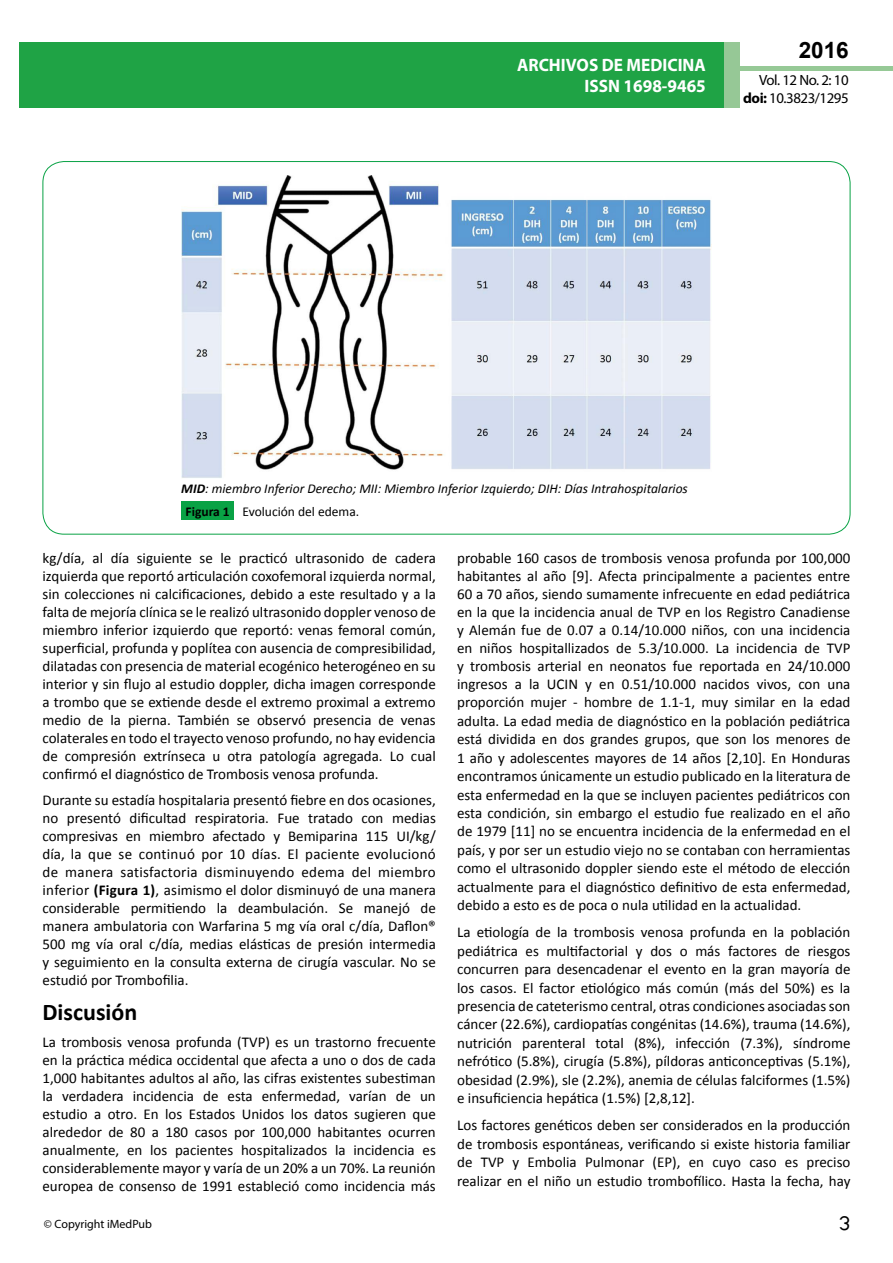
<style>
.page{position:relative;width:893px;height:1263px;background:#fff}
.page>*{position:absolute;margin:0;border:0;box-sizing:border-box;transform-origin:0 0}
.t1{font:25.5px "Tunga";color:#000}
.t2{font:700 24px "Calibri";color:#000}
.t3{font:700 22.5px "Arial";color:#000}
.t4{font:700 18px/21.6px "Myriad Pro";color:#fff;text-align:right;scale:.96 1}
.t5{font:15px/18px "Calibri";color:#000;text-align:justify}
.t6{font:14.85px/17.9px "Myriad Pro";letter-spacing:-.03em;color:#000;text-align:right}
.t7{font:italic 13.5px "Calibri";color:#000}
.t8{font:13.5px "Calibri";color:#000}
.t9{font:12px "Myriad Pro";color:#000}
.s1{font-weight:700}
</style>
<div class="page">
<div style="left:722px;top:66px;width:171px;height:5px;background:#96c996"></div>
<div style="left:19px;top:42px;width:706px;height:66px;background:#1fa345"></div>
<div style="left:725px;top:42px;width:15px;height:66px;background:#96c896"></div>
<div style="left:181px;top:501px;width:53px;height:19px;background:#09a245"></div>
<img style="left:181px;top:176px;width:531px;height:302px">
<p class="t4" style="left:517px;top:53px;width:198px">ARCHIVOS DE MEDICINA<br>ISSN 1698-9465</p>
<h3 class="t3" style="left:799px;top:35px;width:52px">2016</h3>
<p class="t6" style="left:743px;top:71px;width:107px">Vol. 12 No. 2: 10 <span class="s1">doi:</span> 10.3823/1295</p>
<p class="t7" style="left:181px;top:479px;width:508px"><span class="s1">MID</span>: miembro Inferior Derecho; MII: Miembro Inferior Izquierdo; DIH: Días Intrahospitalarios</p>
<p class="t8" style="left:186px;top:503px;width:175px"><span class="s1">Figura 1</span> Evolución del edema.</p>
<p class="t5" style="left:43px;top:549px;width:395px">kg/día, al día siguiente se le practicó ultrasonido de cadera izquierda que reportó articulación coxofemoral izquierda normal, sin colecciones ni calcificaciones, debido a este resultado y a la falta de mejoría clínica se le realizó ultrasonido doppler venoso de miembro inferior izquierdo que reportó: venas femoral común, superficial, profunda y poplítea con ausencia de compresibilidad, dilatadas con presencia de material ecogénico heterogéneo en su interior y sin flujo al estudio doppler, dicha imagen corresponde a trombo que se extiende desde el extremo proximal a extremo medio de la pierna. También se observó presencia de venas colaterales en todo el trayecto venoso profundo, no hay evidencia de compresión extrínseca u otra patología agregada. Lo cual confirmó el diagnóstico de Trombosis venosa profunda.</p>
<p class="t5" style="left:43px;top:791px;width:395px">Durante su estadía hospitalaria presentó fiebre en dos ocasiones, no presentó dificultad respiratoria. Fue tratado con medias compresivas en miembro afectado y Bemiparina 115 UI/kg/ día, la que se continuó por 10 días. El paciente evolucionó de manera satisfactoria disminuyendo edema del miembro inferior <span class="s1">(Figura 1)</span>, asimismo el dolor disminuyó de una manera considerable permitiendo la deambulación. Se manejó de manera ambulatoria con Warfarina 5 mg vía oral c/día, Daflon® 500 mg vía oral c/día, medias elásticas de presión intermedia y seguimiento en la consulta externa de cirugía vascular. No se estudió por Trombofilia.</p>
<h2 class="t2" style="left:43px;top:997px;width:96px">Discusión</h2>
<p class="t5" style="left:43px;top:1033px;width:395px">La trombosis venosa profunda (TVP) es un trastorno frecuente en la práctica médica occidental que afecta a uno o dos de cada 1,000 habitantes adultos al año, las cifras existentes subestiman la verdadera incidencia de esta enfermedad, varían de un estudio a otro. En los Estados Unidos los datos sugieren que alrededor de 80 a 180 casos por 100,000 habitantes ocurren anualmente, en los pacientes hospitalizados la incidencia es considerablemente mayor y varía de un 20% a un 70%. La reunión europea de consenso de 1991 estableció como incidencia más</p>
<p class="t5" style="left:457px;top:549px;width:395px">probable 160 casos de trombosis venosa profunda por 100,000 habitantes al año [9]. Afecta principalmente a pacientes entre 60 a 70 años, siendo sumamente infrecuente en edad pediátrica en la que la incidencia anual de TVP en los Registro Canadiense y Alemán fue de 0.07 a 0.14/10.000 niños, con una incidencia en niños hospitallizados de 5.3/10.000. La incidencia de TVP y trombosis arterial en neonatos fue reportada en 24/10.000 ingresos a la UCIN y en 0.51/10.000 nacidos vivos, con una proporción mujer - hombre de 1.1-1, muy similar en la edad adulta. La edad media de diagnóstico en la población pediátrica está dividida en dos grandes grupos, que son los menores de 1 año y adolescentes mayores de 14 años [2,10]. En Honduras encontramos únicamente un estudio publicado en la literatura de esta enfermedad en la que se incluyen pacientes pediátricos con esta condición, sin embargo el estudio fue realizado en el año de 1979 [11] no se encuentra incidencia de la enfermedad en el país, y por ser un estudio viejo no se contaban con herramientas como el ultrasonido doppler siendo este el método de elección actualmente para el diagnóstico definitivo de esta enfermedad, debido a esto es de poca o nula utilidad en la actualidad.</p>
<p class="t5" style="left:457px;top:923px;width:395px;line-height:18.5px">La etiología de la trombosis venosa profunda en la población pediátrica es multifactorial y dos o más factores de riesgos concurren para desencadenar el evento en la gran mayoría de los casos. El factor etiológico más común (más del 50%) es la presencia de cateterismo central, otras condiciones asociadas son cáncer (22.6%), cardiopatías congénitas (14.6%), trauma (14.6%), nutrición parenteral total (8%), infección (7.3%), síndrome nefrótico (5.8%), cirugía (5.8%), píldoras anticonceptivas (5.1%), obesidad (2.9%), sle (2.2%), anemia de células falciformes (1.5%) e insuficiencia hepática (1.5%) [2,8,12].</p>
<p class="t5" style="left:457px;top:1116px;width:395px;line-height:18.5px">Los factores genéticos deben ser considerados en la producción de trombosis espontáneas, verificando si existe historia familiar de TVP y Embolia Pulmonar (EP), en cuyo caso es preciso realizar en el niño un estudio trombofílico. Hasta la fecha, hay</p>
<p class="t9" style="left:44px;top:1217px;width:110px">© Copyright iMedPub</p>
<h1 class="t1" style="left:839px;top:1206px;width:13px">3</h1>
</div>
